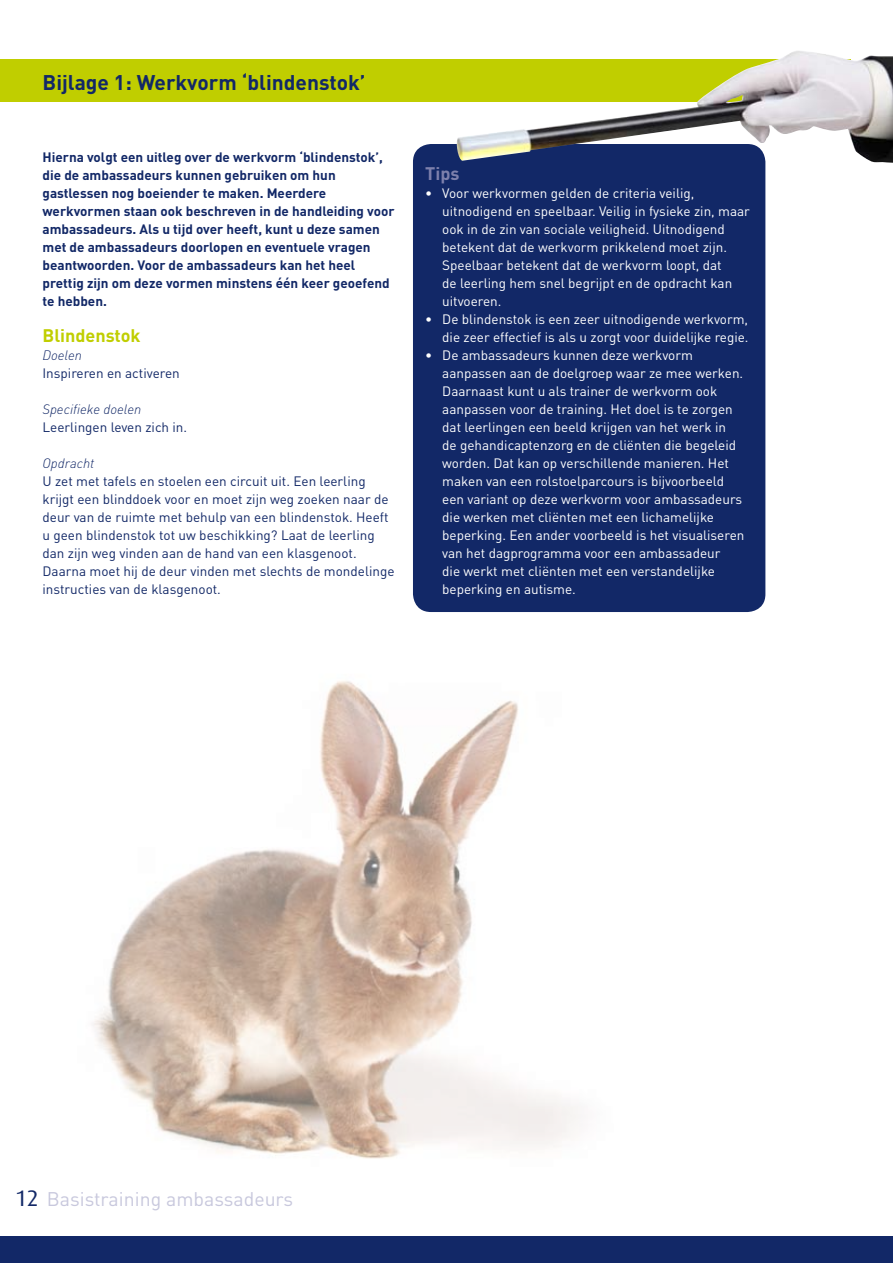
<style>
.page{position:relative;width:893px;height:1263px;background:#fff}
.page>*{position:absolute;margin:0;border:0;box-sizing:border-box;transform-origin:0 0}
.t1{font:700 21px "DIN";color:#122867}
.t2{font:19.5px "DIN";color:#c8c8dd}
.t3{font:700 18px "DIN";color:#c0ce00}
.t4{font:700 18px "DIN";color:#7d80ac}
.t5{font:13.5px/18px "DIN";color:#fff}
.t6{font:700 13.5px/18px "DIN";color:#122867}
.t7{font:13.5px/18px "DIN";color:#122867}
.t8{font:italic 300 13.5px "DIN";color:#122867}
.s1{font-family:"Dax";font-size:22.5px;color:#122867}
</style>
<div class="page">
<img style="left:93px;top:681px;width:487px;height:478px">
<div style="left:413px;top:144px;width:352px;height:468px;background:#122867;border-radius:18px"></div>
<div style="left:0;top:60px;width:850px;height:42px;background:#c0ce00"></div>
<div style="left:0;top:1236px;width:893px;height:27px;background:#122867"></div>
<img style="left:455px;top:51px;width:438px;height:112px">
<h1 class="t1" style="left:43px;top:69px;width:325px">Bijlage 1: Werkvorm ‘blindenstok’</h1>
<p class="t6" style="left:43px;top:148px;width:353px">Hierna volgt een uitleg over de werkvorm ‘blindenstok’, die de ambassadeurs kunnen gebruiken om hun gastlessen nog boeiender te maken. Meerdere werkvormen staan ook beschreven in de handleiding voor ambassadeurs. Als u tijd over heeft, kunt u deze samen met de ambassadeurs doorlopen en eventuele vragen beantwoorden. Voor de ambassadeurs kan het heel prettig zijn om deze vormen minstens één keer geoefend te hebben.</p>
<h3 class="t3" style="left:43px;top:324px;width:100px">Blindenstok</h3>
<p class="t8" style="left:43px;top:347px;width:41px">Doelen</p>
<p class="t7" style="left:43px;top:364px;width:139px">Inspireren en activeren</p>
<p class="t8" style="left:43px;top:401px;width:100px">Specifieke doelen</p>
<p class="t7" style="left:43px;top:418px;width:146px">Leerlingen leven zich in.</p>
<p class="t8" style="left:43px;top:455px;width:53px">Opdracht</p>
<p class="t7" style="left:43px;top:472px;width:353px">U zet met tafels en stoelen een circuit uit. Een leerling krijgt een blinddoek voor en moet zijn weg zoeken naar de deur van de ruimte met behulp van een blindenstok. Heeft u geen blindenstok tot uw beschikking? Laat de leerling dan zijn weg vinden aan de hand van een klasgenoot.<br>Daarna moet hij de deur vinden met slechts de mondelinge instructies van de klasgenoot.</p>
<h3 class="t4" style="left:425px;top:162px;width:36px">Tips</h3>
<p class="t5" style="left:442px;top:184px;width:309px;text-indent:-17px">• Voor werkvormen gelden de criteria veilig, uitnodigend en speelbaar. Veilig in fysieke zin, maar ook in de zin van sociale veiligheid. Uitnodigend betekent dat de werkvorm prikkelend moet zijn.<br>Speelbaar betekent dat de werkvorm loopt, dat<br>de leerling hem snel begrijpt en de opdracht kan uitvoeren.</p>
<p class="t5" style="left:425px;top:310px;width:325px;text-align:right">• De blindenstok is een zeer uitnodigende werkvorm, die zeer effectief is als u zorgt voor duidelijke regie.</p>
<p class="t5" style="left:442px;top:346px;width:304px;text-indent:-17px">• De ambassadeurs kunnen deze werkvorm aanpassen aan de doelgroep waar ze mee werken.<br>Daarnaast kunt u als trainer de werkvorm ook aanpassen voor de training. Het doel is te zorgen dat leerlingen een beeld krijgen van het werk in<br>de gehandicaptenzorg en de cliënten die begeleid worden. Dat kan op verschillende manieren. Het maken van een rolstoelparcours is bijvoorbeeld een variant op deze werkvorm voor ambassadeurs die werken met cliënten met een lichamelijke beperking. Een ander voorbeeld is het visualiseren van het dagprogramma voor een ambassadeur<br>die werkt met cliënten met een verstandelijke beperking en autisme.</p>
<h2 class="t2" style="left:15px;top:1187px;width:280px"><span class="s1">12</span> Basistraining ambassadeurs</h2>
</div>
